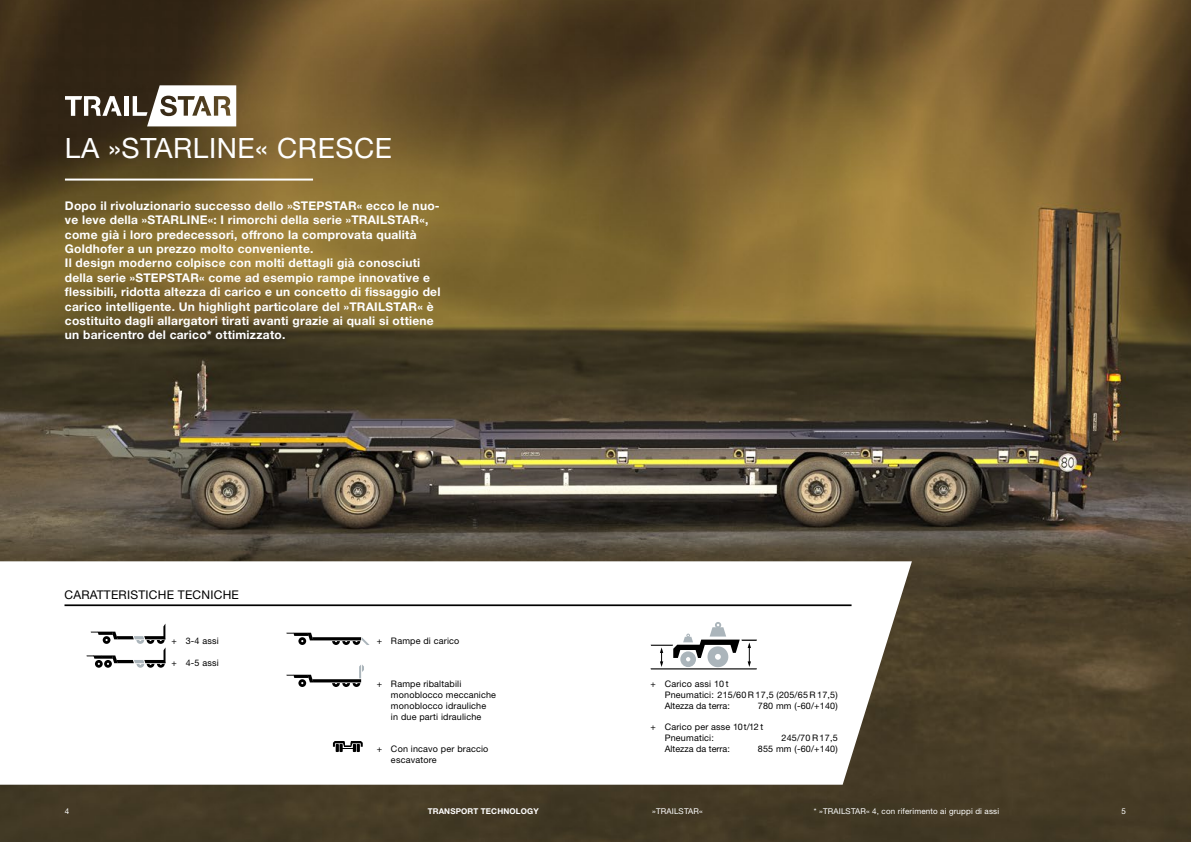
<style>
.page{position:relative;width:1191px;height:842px;background:#fff}
.page>*{position:absolute;margin:0;border:0;box-sizing:border-box;transform-origin:0 0}
.GOL_Headline_inside{font:28px "Helvetica Neue LT Com";letter-spacing:.02em;color:#fff}
.GOL_leadtext_white{font:700 12px/14.4px "Helvetica Neue LT Com";letter-spacing:.02em;color:#fff}
.GOL_copyhead_box_whi{font:12px "Helvetica Neue LT Com";letter-spacing:.02em;color:#000}
.t1{font:9px/10.8px "Helvetica Neue LT Com";letter-spacing:.02em;color:#000}
.t2{font:9px "Helvetica Neue LT Com";color:#000}
.GOL_copylist{font:8px "Helvetica Neue LT Com";letter-spacing:.02em;color:#fff}
.t3{font:700 8px "Helvetica Neue LT Com";letter-spacing:.02em;color:#fff}
.GOL_column_sector{font:8px "Helvetica Neue LT Com";letter-spacing:.02em;color:#fff}
.GOL_pagina{font:8px "Helvetica Neue LT Com";color:#fff}
</style>
<div class="page">
<img style="left:0;top:0;width:1191px;height:842px">
<hr style="left:124px;top:96px;width:4px;height:20px;background:#fff">
<svg style="left:65px;top:96px;width:57px;height:20px"></svg>
<svg style="left:133px;top:85px;width:103px;height:41px"></svg>
<svg style="left:0;top:561px;width:912px;height:224px"></svg>
<hr style="left:65px;top:179px;width:248px;height:2px;background:#fff">
<hr style="left:64px;top:604px;width:787px;height:2px;background:#000">
<svg style="left:754px;top:622px;width:3px;height:47px"></svg>
<svg style="left:333px;top:740px;width:30px;height:12px"></svg>
<svg style="left:286px;top:664px;width:78px;height:23px"></svg>
<svg style="left:86px;top:624px;width:79px;height:44px"></svg>
<svg style="left:286px;top:633px;width:83px;height:12px"></svg>
<svg style="left:437px;top:0;width:158px;height:842px"></svg>
<svg style="left:595px;top:0;width:159px;height:842px"></svg>
<p class="GOL_Headline_inside" style="left:65px;top:131px;width:328px">LA »STARLINE« CRESCE</p>
<p class="GOL_leadtext_white" style="left:65px;top:198px;width:376px">Dopo il rivoluzionario successo dello »STEPSTAR« ecco le nuo&shy;ve leve della »STARLINE«: I rimorchi della serie »TRAILSTAR«, come già i loro predecessori, offrono la comprovata qualità Goldhofer a un prezzo molto conveniente.</p>
<p class="GOL_leadtext_white" style="left:65px;top:255px;width:377px">Il design moderno colpisce con molti dettagli già conosciuti della serie »STEPSTAR« come ad esempio rampe innovative e flessibili, ridotta altezza di carico e un concetto di fissaggio del carico intelligente. Un highlight particolare del »TRAILSTAR« è costituito dagli allargatori tirati avanti grazie ai quali si ottiene un baricentro del carico* ottimizzato.</p>
<p class="GOL_copyhead_box_whi" style="left:64px;top:587px;width:176px">CARATTERISTICHE TECNICHE</p>
<p class="t1" style="left:171px;top:635px;width:49px">+ 3-4 assi</p>
<p class="t1" style="left:171px;top:657px;width:49px">+ 4-5 assi</p>
<p class="t1" style="left:377px;top:635px;width:84px">+ Rampe di carico</p>
<p class="t1" style="left:391px;top:678px;width:107px;text-indent:-14px">+ Rampe ribaltabili monoblocco meccaniche monoblocco idrauliche<br>in due parti idrauliche</p>
<p class="t1" style="left:391px;top:743px;width:99px;text-indent:-14px">+ Con incavo per braccio escavatore</p>
<p class="t1" style="left:664px;top:678px;width:174px;text-indent:-14px">+ Carico assi 10 t<br>Pneumatici: 215/60R17,5 (205/65R17,5)<br>Altezza da terra:</p>
<p class="t1" style="left:758px;top:700px;width:81px">780 mm (-60/+140)</p>
<p class="t1" style="left:664px;top:722px;width:100px;text-indent:-14px">+ Carico per asse 10t/12 t<br>Pneumatici:</p>
<p class="t1" style="left:781px;top:732px;width:58px">245/70R17,5</p>
<p class="t2" style="left:664px;top:743px;width:67px">Altezza da terra:</p>
<p class="t1" style="left:758px;top:743px;width:81px">855 mm (-60/+140)</p>
<p class="GOL_pagina" style="left:65px;top:806px;width:6px">4</p>
<p class="t3" style="left:428px;top:806px;width:113px">TRANSPORT TECHNOLOGY</p>
<p class="GOL_column_sector" style="left:652px;top:806px;width:52px">»TRAILSTAR«</p>
<p class="GOL_copylist" style="left:814px;top:806px;width:187px">* »TRAILSTAR« 4, con riferimento ai gruppi di assi</p>
<p class="GOL_pagina" style="left:1121px;top:806px;width:6px">5</p>
</div>
